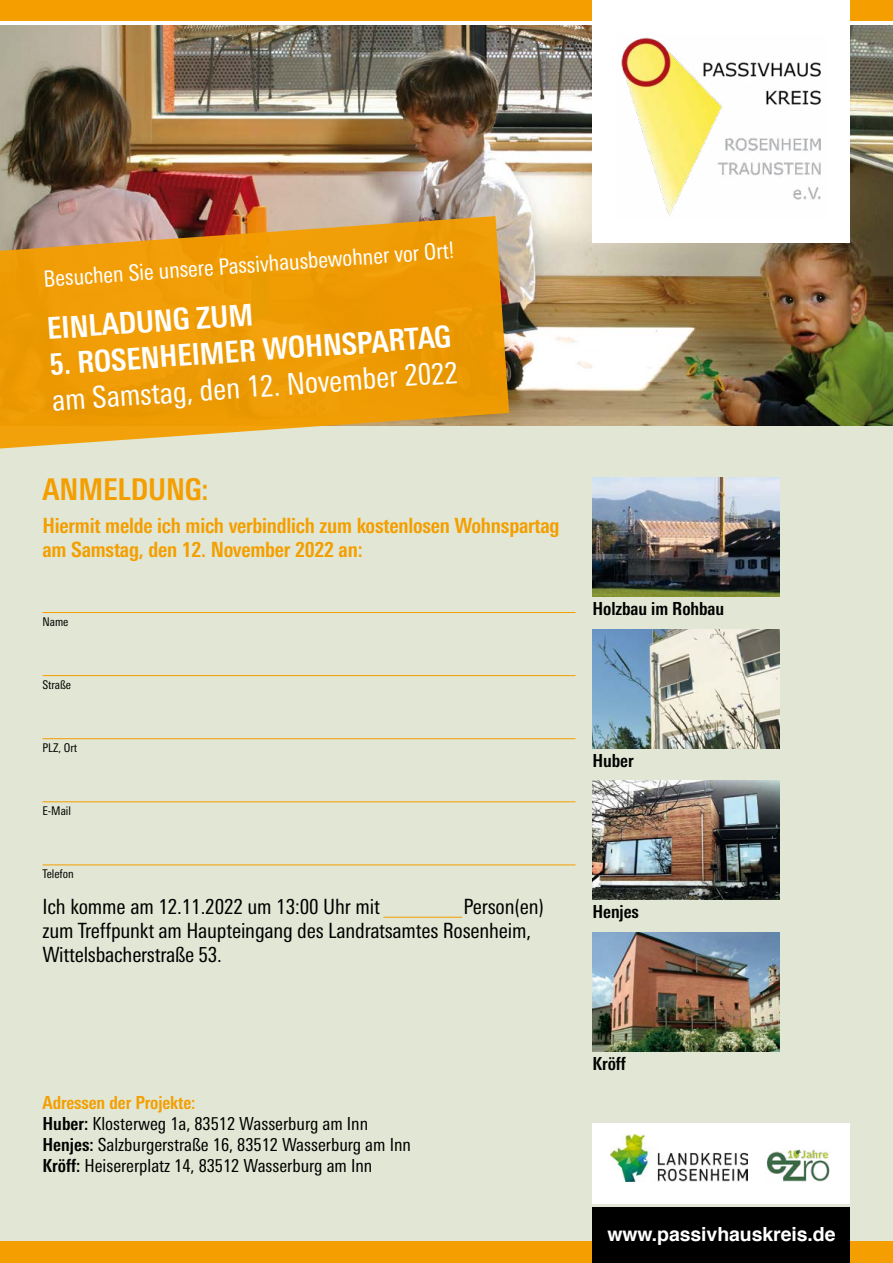
<style>
.page{position:relative;width:893px;height:1263px;background:#fff}
.page>*{position:absolute;margin:0;border:0;box-sizing:border-box;transform-origin:0 0}
.t1{font:700 condensed 30px "LT Univers";color:#fff}
.t2{font:condensed 30px "LT Univers";color:#fff}
.t3{font:700 condensed 30px "LT Univers";letter-spacing:-.005em;color:#f49e00}
.t4{font:condensed 22.5px "LT Univers";color:#fff}
.t5{font:condensed 21px/24px "LT Univers";letter-spacing:-.01em;color:#000}
.t6{font:700 condensed 21px/24px "LT Univers";letter-spacing:-.01em;color:#f49e00}
.t7{font:700 19.5px "Helvetica";letter-spacing:-.005em;color:#fff}
.t8{font:condensed 18px/21px "LT Univers";color:#000}
.t9{font:700 condensed 18px "LT Univers";letter-spacing:-.005em;color:#000}
.t10{font:condensed 12px "LT Univers";letter-spacing:-.005em;color:#000}
.s1{font-weight:700;color:#f49e00}
.s2{font-weight:700}
</style>
<div class="page">
<div style="left:0;top:425px;width:893px;height:838px;background:#e1e7d4"></div>
<img style="left:0;top:26px;width:893px;height:399px">
<div style="left:0;top:0;width:893px;height:21px;background:#f49e00"></div>
<div style="left:592px;top:0;width:258px;height:242px;background:#fff"></div>
<img style="left:621px;top:37px;width:200px;height:179px">
<div style="left:0;top:1242px;width:893px;height:21px;background:#f49e00"></div>
<div style="left:592px;top:1208px;width:258px;height:55px;background:#000"></div>
<hr style="left:43px;top:612px;width:532px;height:1px;background:#f49e00">
<hr style="left:43px;top:675px;width:532px;height:1px;background:#f49e00">
<hr style="left:43px;top:801px;width:532px;height:1px;background:#f49e00">
<hr style="left:43px;top:864px;width:532px;height:1px;background:#f49e00">
<hr style="left:43px;top:738px;width:532px;height:1px;background:#f49e00">
<hr style="left:383px;top:917px;width:79px;height:1px;background:#f49e00">
<svg style="left:0;top:216px;width:509px;height:233px;background:#e79e1d"></svg>
<img style="left:592px;top:478px;width:188px;height:119px">
<img style="left:592px;top:781px;width:188px;height:119px">
<img style="left:592px;top:629px;width:188px;height:119px">
<img style="left:592px;top:932px;width:188px;height:119px">
<div style="left:592px;top:1123px;width:258px;height:80px;background:#fff"></div>
<img style="left:610px;top:1134px;width:138px;height:47px">
<img style="left:767px;top:1149px;width:63px;height:33px">
<p class="t4" style="left:43px;top:266px;width:413px;rotate:-4deg">Besuchen Sie unsere Passivhausbewohner vor Ort!</p>
<h1 class="t1" style="left:46px;top:311px;width:208px;rotate:-4deg">EINLADUNG ZUM</h1>
<h1 class="t1" style="left:48px;top:347px;width:404px;rotate:-4deg">5. ROSENHEIMER WOHNSPARTAG</h1>
<h1 class="t2" style="left:51px;top:383px;width:408px;rotate:-4deg">am Samstag, den 12. November 2022</h1>
<h1 class="t3" style="left:43px;top:472px;width:168px">ANMELDUNG:</h1>
<p class="t6" style="left:43px;top:514px;width:519px">Hiermit melde ich mich verbindlich zum kostenlosen Wohnspartag am Samstag, den 12. November 2022 an:</p>
<p class="t10" style="left:43px;top:615px;width:27px">Name</p>
<p class="t10" style="left:43px;top:678px;width:30px">Straße</p>
<p class="t10" style="left:43px;top:741px;width:36px">PLZ, Ort</p>
<p class="t10" style="left:43px;top:804px;width:30px">E-Mail</p>
<p class="t10" style="left:43px;top:867px;width:33px">Telefon</p>
<p class="t5" style="left:43px;top:895px;width:339px">Ich komme am 12.11.2022 um 13:00 Uhr mit</p>
<p class="t5" style="left:43px;top:895px;width:503px;text-indent:421px">Person(en) zum Treffpunkt am Haupteingang des Landratsamtes Rosenheim,<br>Wittelsbacherstraße 53.</p>
<p class="t9" style="left:592px;top:598px;width:133px">Holzbau im Rohbau</p>
<p class="t9" style="left:592px;top:749px;width:43px">Huber</p>
<p class="t9" style="left:592px;top:901px;width:48px">Henjes</p>
<p class="t8" style="left:43px;top:1092px;width:370px"><span class="s1">Adressen der Projekte:<br></span><span class="s2">Huber:</span> Klosterweg 1a, 83512 Wasserburg am Inn <span class="s2">Henjes:</span> Salzburgerstraße 16, 83512 Wasserburg am Inn <span class="s2">Kröff:</span> Heisererplatz 14, 83512 Wasserburg am Inn</p>
<p class="t9" style="left:592px;top:1053px;width:35px">Kröff</p>
<p class="t7" style="left:607px;top:1218px;width:230px">www.passivhauskreis.de</p>
</div>
